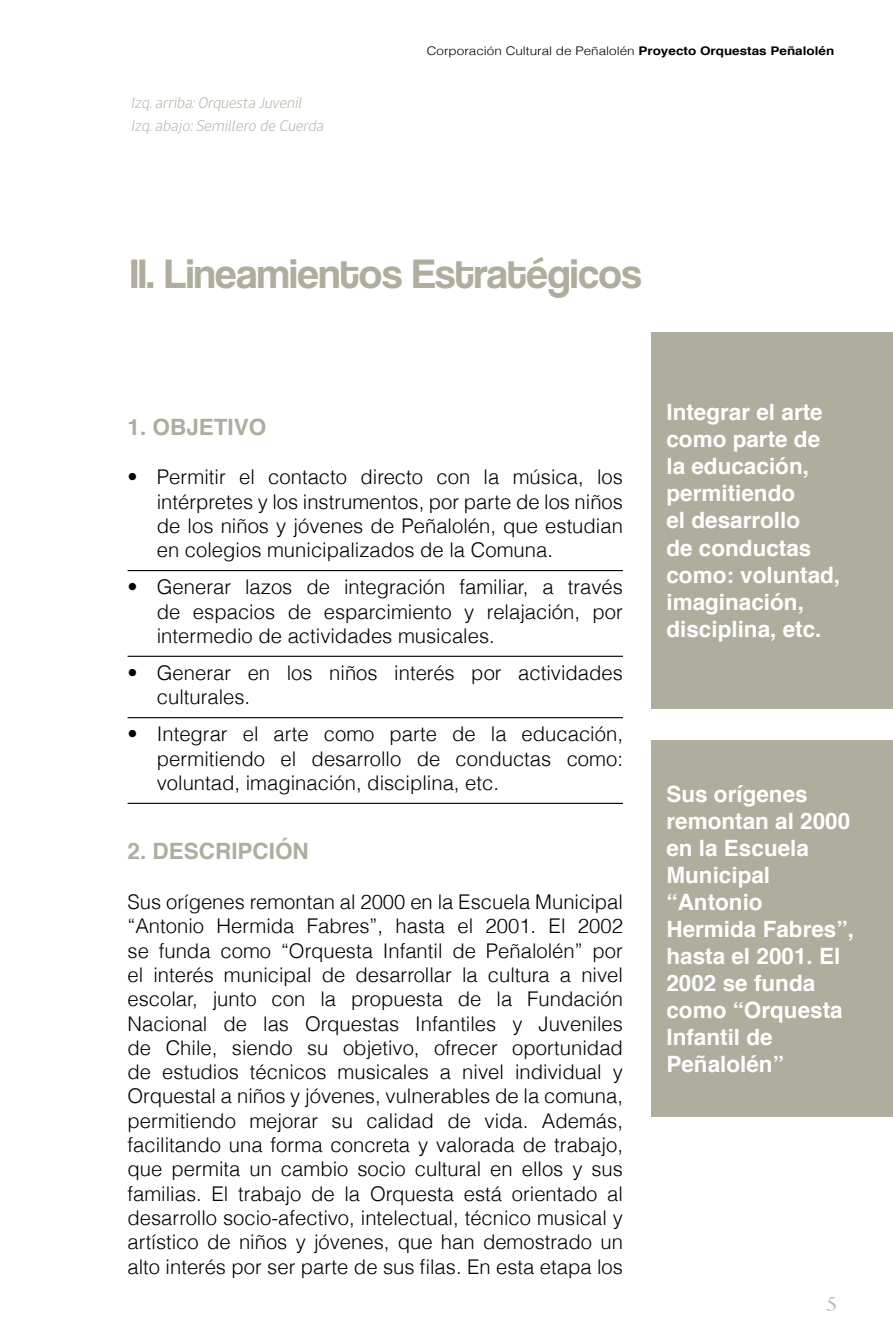
<style>
.page{position:relative;width:893px;height:1340px;background:#fff}
.page>*{position:absolute;margin:0;border:0;box-sizing:border-box;transform-origin:0 0}
.t1{font:42.75px "Coolvetica Rg";color:#aead9e}
.t2{font:700 22.5px/27px "Helvetica";color:#fff}
.t3{font:700 22.5px "Helvetica";color:#aead9e}
.t4{font:21.82px "Arno Pro Light Display";color:#aead9e;scale:1.14 1}
.t5{font:300 20.25px/24.3px "Helvetica";color:#000;text-align:justify}
.t6{font:italic 300 15.75px/23.2px "gob CL";color:#aead9e}
.t7{font:300 11.92px "Helvetica";color:#000;scale:1.14 1}
.s1{font-weight:700}
</style>
<div class="page">
<hr style="left:128px;top:570px;width:495px;height:1px;background:#000">
<hr style="left:128px;top:655px;width:495px;height:2px;background:#000">
<hr style="left:128px;top:717px;width:495px;height:1px;background:#000">
<hr style="left:128px;top:802px;width:495px;height:2px;background:#000">
<div style="left:651px;top:332px;width:242px;height:376px;background:#aead9e"></div>
<div style="left:651px;top:740px;width:242px;height:376px;background:#aead9e"></div>
<p class="t6" style="left:131px;top:92px;width:198px">Izq.arriba:Orquesta Juvenil<br>Izq.abajo:Semillero de Cuerda</p>
<p class="t7" style="left:427px;top:41px;width:359px">Corporación Cultural de Peñalolén <span class="s1">Proyecto Orquestas Peñalolén</span></p>
<h1 class="t1" style="left:131px;top:249px;width:512px">II. Lineamientos Estratégicos</h1>
<p class="t3" style="left:128px;top:408px;width:140px">1. OBJETIVO</p>
<p class="t5" style="left:157px;top:464px;width:468px;text-indent:-29px">• Permitir el contacto directo con la música, los intérpretes y los instrumentos, por parte de los niños de los niños y jóvenes de Peñalolén, que estudian en colegios municipalizados de la Comuna.</p>
<p class="t5" style="left:157px;top:574px;width:468px;text-indent:-29px">• Generar lazos de integración familiar, a través de espacios de esparcimiento y relajación, por intermedio de actividades musicales.</p>
<p class="t5" style="left:157px;top:659px;width:468px;text-indent:-29px">• Generar en los niños interés por actividades culturales.</p>
<p class="t5" style="left:157px;top:721px;width:468px;text-indent:-29px">• Integrar el arte como parte de la educación, permitiendo el desarrollo de conductas como: voluntad, imaginación, disciplina, etc.</p>
<p class="t3" style="left:128px;top:833px;width:183px">2. DESCRIPCIÓN</p>
<p class="t5" style="left:128px;top:888px;width:497px">Sus orígenes remontan al 2000 en la Escuela Municipal “Antonio Hermida Fabres”, hasta el 2001. El 2002 se funda como “Orquesta Infantil de Peñalolén” por el interés municipal de desarrollar la cultura a nivel escolar, junto con la propuesta de la Fundación Nacional de las Orquestas Infantiles y Juveniles de Chile, siendo su objetivo, ofrecer oportunidad de estudios técnicos musicales a nivel individual y Orquestal a niños y jóvenes, vulnerables de la comuna, permitiendo mejorar su calidad de vida. Además, facilitando una forma concreta y valorada de trabajo, que permita un cambio socio cultural en ellos y sus familias. El trabajo de la Orquesta está orientado al desarrollo socio-afectivo, intelectual, técnico musical y artístico de niños y jóvenes, que han demostrado un alto interés por ser parte de sus filas. En esta etapa los</p>
<p class="t2" style="left:666px;top:399px;width:175px">Integrar el arte como parte de la educación, permitiendo<br>el desarrollo<br>de conductas como: voluntad, imaginación, disciplina, etc.</p>
<p class="t2" style="left:666px;top:780px;width:189px">Sus orígenes remontan al 2000 en la Escuela<br>Municipal “Antonio<br>Hermida Fabres”, hasta el 2001. El<br>2002 se funda como “Orquesta<br>Infantil de<br>Peñalolén”</p>
<p class="t4" style="left:826px;top:1291px;width:11px">5</p>
</div>
